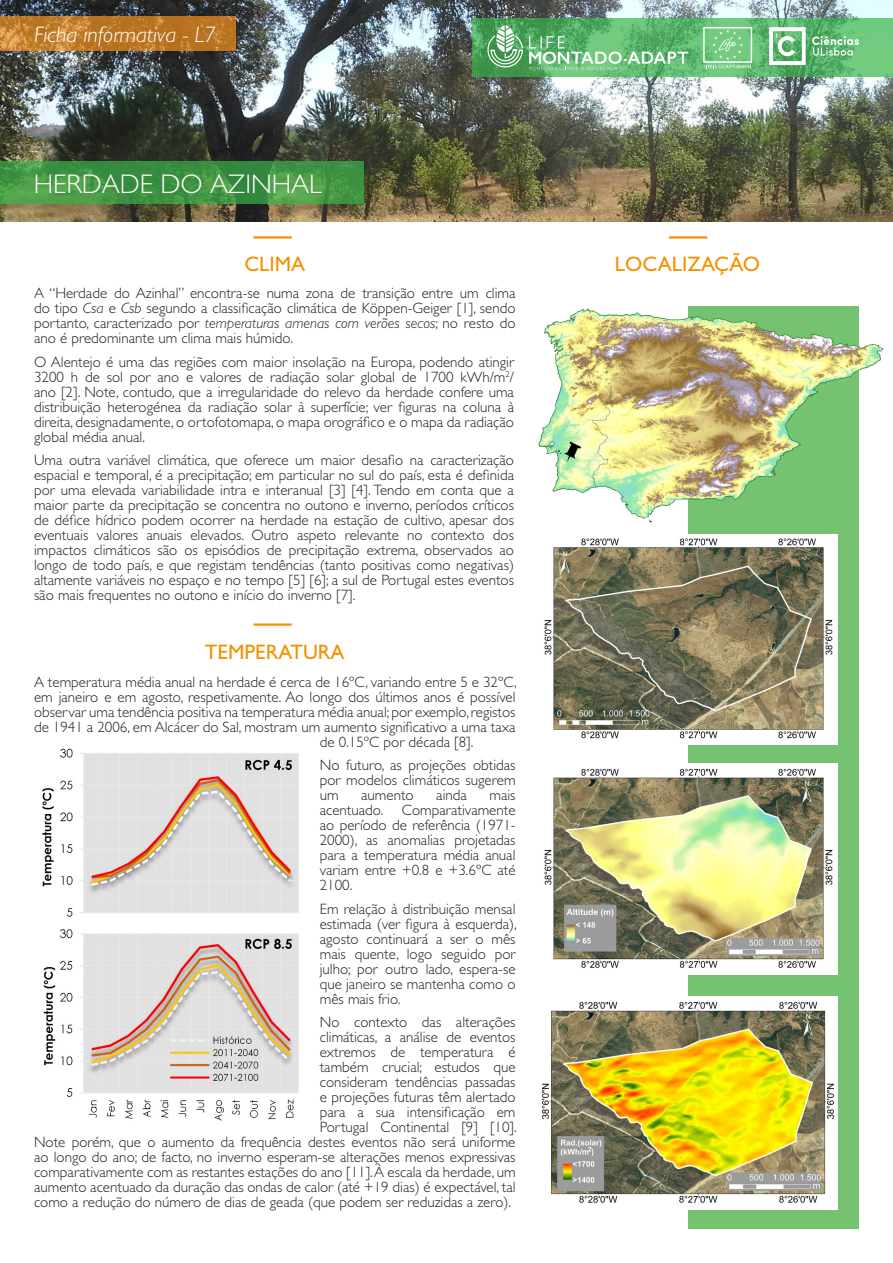
<style>
.page{position:relative;width:893px;height:1263px;background:#fff}
.page>*{position:absolute;margin:0;border:0;box-sizing:border-box;transform-origin:0 0}
.t1{font:300 27px "Gill Sans Std";color:#fff}
.t2{font:italic 300 22.5px "Gill Sans Std";color:#fff}
.t3{font:21px "Gill Sans Std";color:#f39200}
.t4{font:300 15px/15px "Gill Sans Std";color:#231f20;text-align:justify}
.s1{font-style:italic}
</style>
<div class="page">
<img style="left:0;top:0;width:893px;height:221px">
<svg style="left:472px;top:18px;width:421px;height:59px;background:#5cb56c"></svg>
<svg style="left:0;top:162px;width:364px;height:42px;background:#429644"></svg>
<svg style="left:0;top:17px;width:236px;height:34px;background:#bf7b2a"></svg>
<svg style="left:487px;top:25px;width:36px;height:42px"></svg>
<svg style="left:529px;top:36px;width:159px;height:35px;background:#79c487"></svg>
<div style="left:703px;top:27px;width:49px;height:36px;border:2px solid #fff"></div>
<svg style="left:704px;top:30px;width:47px;height:38px;background:#84d090"></svg>
<svg style="left:769px;top:27px;width:90px;height:38px"></svg>
<div style="left:688px;top:306px;width:171px;height:923px;background:#75c371"></div>
<img style="left:42px;top:748px;width:257px;height:373px">
<img style="left:538px;top:308px;width:345px;height:232px">
<img style="left:539px;top:534px;width:298px;height:210px">
<img style="left:544px;top:764px;width:293px;height:210px">
<img style="left:541px;top:996px;width:296px;height:214px">
<hr style="left:253px;top:236px;width:39px;height:3px;background:#f39200">
<hr style="left:669px;top:236px;width:38px;height:3px;background:#f39200">
<hr style="left:253px;top:623px;width:39px;height:3px;background:#f39200">
<p class="t2" style="left:34px;top:21px;width:183px">Ficha informativa - L7</p>
<p class="t1" style="left:34px;top:168px;width:290px">HERDADE DO AZINHAL</p>
<p class="t3" style="left:244px;top:251px;width:62px">CLIMA</p>
<p class="t4" style="left:34px;top:286px;width:483px">A “Herdade do Azinhal” encontra-se numa zona de transição entre um clima do tipo <span class="s1">Csa</span> e <span class="s1">Csb</span> segundo a classificação climática de Köppen-Geiger [1], sendo portanto, caracterizado por <span class="s1">temperaturas amenas com verões secos</span>; no resto do ano é predominante um clima mais húmido.</p>
<p class="t4" style="left:34px;top:354px;width:482px">O Alentejo é uma das regiões com maior insolação na Europa, podendo atingir 3200 h de sol por ano e valores de radiação solar global de 1700 kWh/m<sup>2</sup>/ ano [2]. Note, contudo, que a irregularidade do relevo da herdade confere uma distribuição heterogénea da radiação solar à superfície; ver figuras na coluna à direita, designadamente, o ortofotomapa, o mapa orográfico e o mapa da radiação global média anual.</p>
<p class="t4" style="left:34px;top:453px;width:482px">Uma outra variável climática, que oferece um maior desafio na caracterização espacial e temporal, é a precipitação; em particular no sul do país, esta é definida por uma elevada variabilidade intra e interanual [3] [4]. Tendo em conta que a maior parte da precipitação se concentra no outono e inverno, períodos críticos de défice hídrico podem ocorrer na herdade na estação de cultivo, apesar dos eventuais valores anuais elevados. Outro aspeto relevante no contexto dos impactos climáticos são os episódios de precipitação extrema, observados ao longo de todo país, e que registam tendências (tanto positivas como negativas) altamente variáveis no espaço e no tempo [5] [6]; a sul de Portugal estes eventos são mais frequentes no outono e início do inverno [7].</p>
<p class="t3" style="left:205px;top:640px;width:141px">TEMPERATURA</p>
<p class="t4" style="left:34px;top:674px;width:484px">A temperatura média anual na herdade é cerca de 16ºC, variando entre 5 e 32ºC,</p>
<p class="t4" style="left:34px;top:689px;width:483px">em janeiro e em agosto, respetivamente. Ao longo dos últimos anos é possível</p>
<p class="t4" style="left:34px;top:704px;width:483px">observar uma tendência positiva na temperatura média anual; por exemplo, registos</p>
<p class="t4" style="left:34px;top:719px;width:483px">de 1941 a 2006, em Alcácer do Sal, mostram um aumento significativo a uma taxa</p>
<p class="t4" style="left:320px;top:734px;width:155px">de 0.15ºC por década [8].</p>
<p class="t4" style="left:320px;top:758px;width:197px">No futuro, as projeções obtidas por modelos climáticos sugerem um</p>
<p class="t4" style="left:320px;top:788px;width:197px;text-indent:170px">mais acentuado. Comparativamente ao período de referência (1971- 2000), as anomalias projetadas para a temperatura média anual variam entre +0.8 e +3.6ºC até 2100.</p>
<p class="t4" style="left:320px;top:901px;width:198px">Em relação à distribuição mensal estimada (ver figura à esquerda), agosto continuará a ser o mês mais quente, logo seguido por julho; por outro lado, espera-se que janeiro se mantenha como o mês mais frio.</p>
<p class="t4" style="left:320px;top:1015px;width:197px">No contexto das alterações</p>
<p class="t4" style="left:320px;top:1030px;width:197px">climáticas, a análise de eventos</p>
<p class="t4" style="left:320px;top:1045px;width:197px">extremos de temperatura é</p>
<p class="t4" style="left:320px;top:1060px;width:197px">também crucial; estudos que</p>
<p class="t4" style="left:320px;top:1075px;width:197px">consideram tendências passadas</p>
<p class="t4" style="left:320px;top:1090px;width:197px">e projeções futuras têm alertado</p>
<p class="t4" style="left:320px;top:1105px;width:197px">para a sua intensificação em</p>
<p class="t4" style="left:320px;top:1120px;width:198px">Portugal Continental [9] [10].</p>
<p class="t4" style="left:34px;top:1135px;width:483px">Note porém, que o aumento da frequência destes eventos não será uniforme</p>
<p class="t4" style="left:34px;top:1150px;width:483px">ao longo do ano; de facto, no inverno esperam-se alterações menos expressivas</p>
<p class="t4" style="left:34px;top:1165px;width:483px">comparativamente com as restantes estações do ano [11]. À escala da herdade, um</p>
<p class="t4" style="left:34px;top:1180px;width:483px">aumento acentuado da duração das ondas de calor (até +19 dias) é expectável, tal</p>
<p class="t4" style="left:34px;top:1195px;width:479px">como a redução do número de dias de geada (que podem ser reduzidas a zero).</p>
<p class="t4" style="left:361px;top:788px;width:54px">aumento</p>
<p class="t4" style="left:436px;top:788px;width:32px">ainda</p>
<p class="t3" style="left:615px;top:251px;width:147px">LOCALIZAÇÃO</p>
</div>
